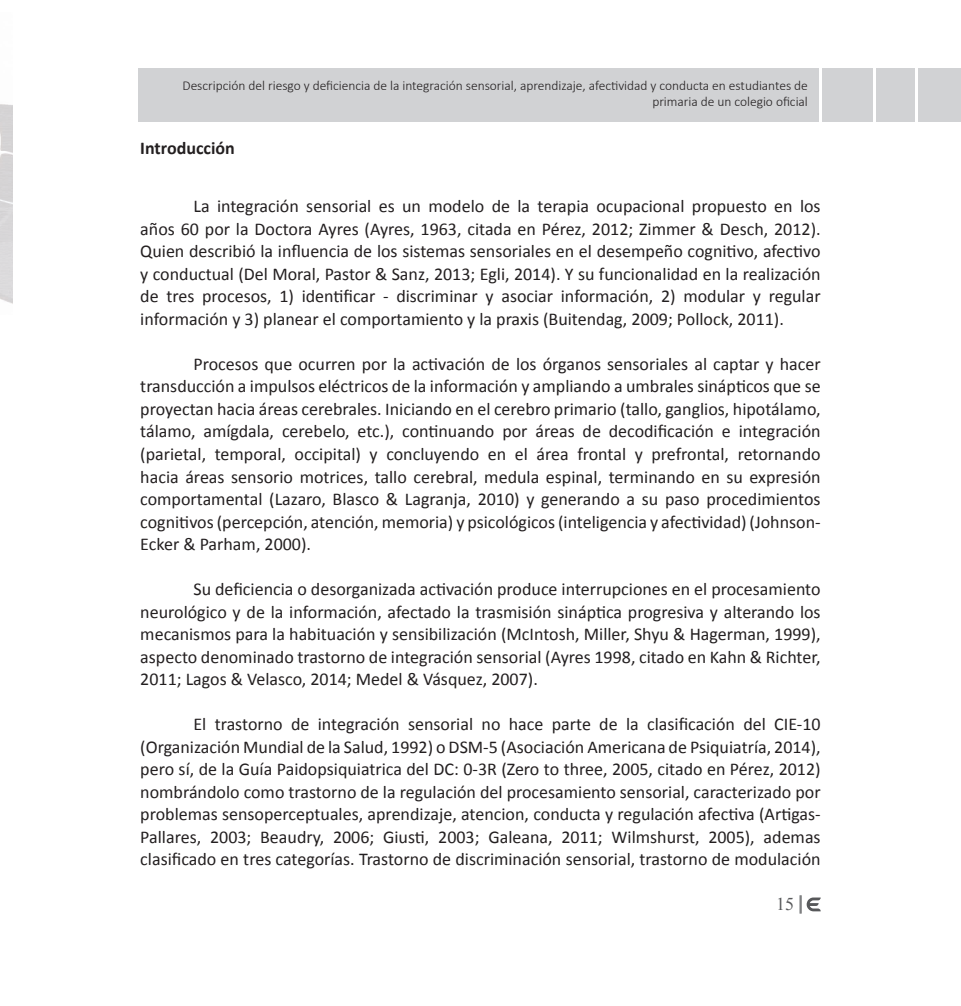
<style>
.page{position:relative;width:961px;height:1006px;background:#fff}
.page>*{position:absolute;margin:0;border:0;box-sizing:border-box;transform-origin:0 0}
.t1{font:18px/22.5px "Calibri";color:#231f20;text-align:justify}
.t2{font:700 18px "Calibri";color:#231f20}
.t3{font:18px "Times New Roman";color:#57585a}
.t4{font:300 13.5px/16.5px "Calibri";color:#231f20;text-align:right}
</style>
<div class="page">
<div style="left:876px;top:68px;width:39px;height:53px;background:#d1d2d4"></div>
<div style="left:918px;top:68px;width:43px;height:53px;background:#d1d2d4"></div>
<div style="left:822px;top:68px;width:51px;height:53px;background:#d1d2d4"></div>
<div style="left:139px;top:68px;width:680px;height:53px;background:#d1d2d4"></div>
<svg style="left:800px;top:895px;width:21px;height:18px"></svg>
<div style="left:0;top:104px;width:13px;height:200px;background:#d7d6d7"></div>
<p class="t4" style="left:183px;top:77px;width:627px">Descripción del riesgo y deficiencia de la integración sensorial, aprendizaje, afectividad y conducta en estudiantes de primaria de un colegio oficial</p>
<p class="t2" style="left:140px;top:137px;width:96px">Introducción</p>
<p class="t1" style="left:140px;top:194px;width:682px;text-indent:53px">La integración sensorial es un modelo de la terapia ocupacional propuesto en los años 60 por la Doctora Ayres (Ayres, 1963, citada en Pérez, 2012; Zimmer &amp; Desch, 2012).<br>Quien describió la influencia de los sistemas sensoriales en el desempeño cognitivo, afectivo y conductual (Del Moral, Pastor &amp; Sanz, 2013; Egli, 2014). Y su funcionalidad en la realización de tres procesos, 1) identificar - discriminar y asociar información, 2) modular y regular información y 3) planear el comportamiento y la praxis (Buitendag, 2009; Pollock, 2011).</p>
<p class="t1" style="left:140px;top:352px;width:682px;text-indent:53px">Procesos que ocurren por la activación de los órganos sensoriales al captar y hacer transducción a impulsos eléctricos de la información y ampliando a umbrales sinápticos que se proyectan hacia áreas cerebrales. Iniciando en el cerebro primario (tallo, ganglios, hipotálamo, tálamo, amígdala, cerebelo, etc.), continuando por áreas de decodificación e integración (parietal, temporal, occipital) y concluyendo en el área frontal y prefrontal, retornando hacia áreas sensorio motrices, tallo cerebral, medula espinal, terminando en su expresión comportamental (Lazaro, Blasco &amp; Lagranja, 2010) y generando a su paso procedimientos cognitivos (percepción, atención, memoria) y psicológicos (inteligencia y afectividad) (Johnson-Ecker &amp; Parham, 2000).</p>
<p class="t1" style="left:140px;top:577px;width:682px;text-indent:53px">Su deficiencia o desorganizada activación produce interrupciones en el procesamiento neurológico y de la información, afectado la trasmisión sináptica progresiva y alterando los mecanismos para la habituación y sensibilización (McIntosh, Miller, Shyu &amp; Hagerman, 1999), aspecto denominado trastorno de integración sensorial (Ayres 1998, citado en Kahn &amp; Richter, 2011; Lagos &amp; Velasco, 2014; Medel &amp; Vásquez, 2007).</p>
<p class="t1" style="left:140px;top:712px;width:682px;text-indent:53px">El trastorno de integración sensorial no hace parte de la clasificación del CIE-10 (Organización Mundial de la Salud, 1992) o DSM-5 (Asociación Americana de Psiquiatría, 2014), pero sí, de la Guía Paidopsiquiatrica del DC: 0-3R (Zero to three, 2005, citado en Pérez, 2012) nombrándolo como trastorno de la regulación del procesamiento sensorial, caracterizado por problemas sensoperceptuales, aprendizaje, atencion, conducta y regulación afectiva (Artigas-Pallares, 2003; Beaudry, 2006; Giusti, 2003; Galeana, 2011; Wilmshurst, 2005), ademas clasificado en tres categorías. Trastorno de discriminación sensorial, trastorno de modulación</p>
<p class="t3" style="left:776px;top:892px;width:19px">15</p>
</div>
